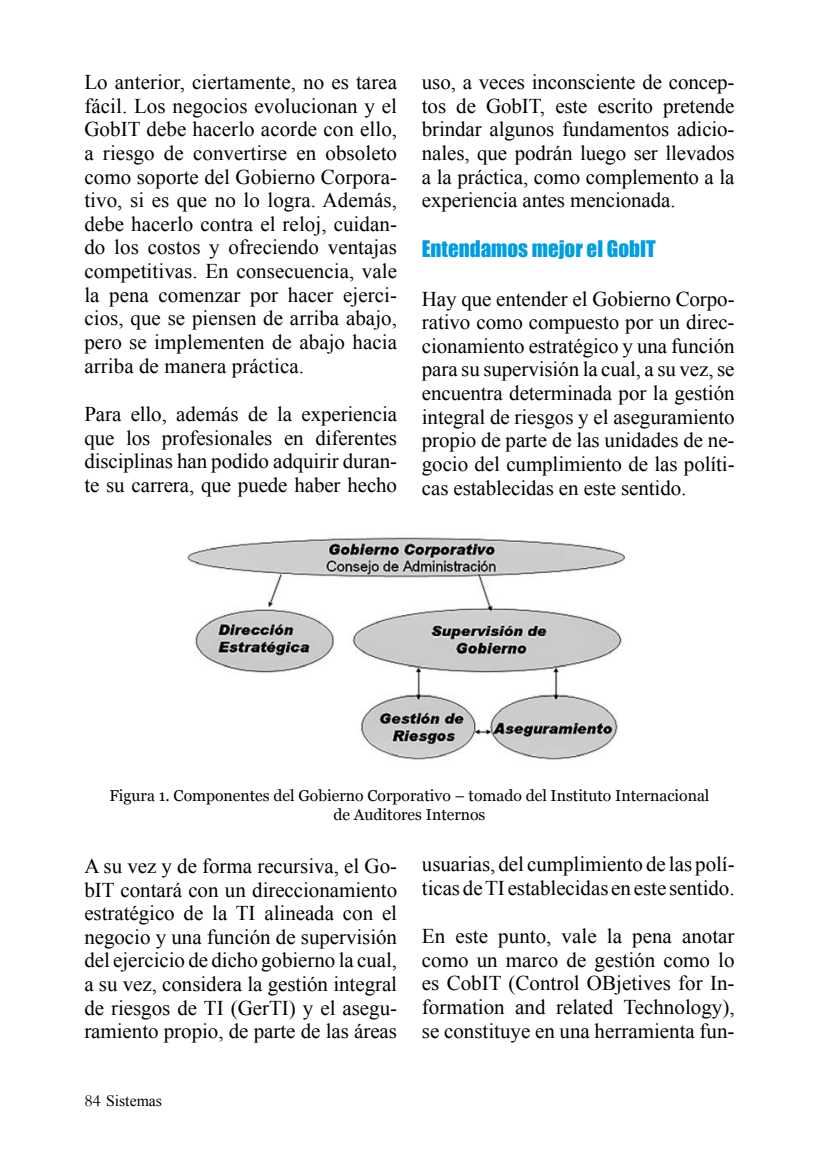
<style>
.page{position:relative;width:819px;height:1166px;background:#fff}
.page>*{position:absolute;margin:0;border:0;box-sizing:border-box;transform-origin:0 0}
.t1{font:21px/23.6px "Times New Roman";letter-spacing:-.005em;color:#000;text-align:justify}
.t2{font:21px "Impact";color:#009ee0}
.t3{font:15.75px/18.9px "Georgia";color:#000;text-align:center}
.t4{font:15.75px "Times New Roman";color:#000}
.s1{font-family:"Garamond";font-size:17.5px}
</style>
<div class="page">
<img style="left:187px;top:537px;width:438px;height:223px">
<p class="t1" style="left:84px;top:70px;width:314px">Lo anterior, ciertamente, no es tarea fácil. Los negocios evolucionan y el GobIT debe hacerlo acorde con ello, a riesgo de convertirse en obsoleto como soporte del Gobierno Corpora&shy;tivo, si es que no lo logra. Además, debe hacerlo contra el reloj, cuidan&shy;do los costos y ofreciendo ventajas competitivas. En consecuencia, vale la pena comenzar por hacer ejerci&shy;cios, que se piensen de arriba abajo, pero se implementen de abajo hacia arriba de manera práctica.</p>
<p class="t1" style="left:84px;top:402px;width:314px">Para ello, además de la experiencia que los profesionales en diferentes disciplinas han podido adquirir duran&shy;te su carrera, que puede haber hecho</p>
<p class="t1" style="left:422px;top:70px;width:314px">uso, a veces inconsciente de concep&shy;tos de GobIT, este escrito pretende brindar algunos fundamentos adicio&shy;nales, que podrán luego ser llevados a la práctica, como complemento a la experiencia antes mencionada.</p>
<p class="t2" style="left:422px;top:233px;width:235px">Entendamos mejor el GobIT</p>
<p class="t1" style="left:422px;top:286px;width:314px">Hay que entender el Gobierno Corpo&shy;rativo como compuesto por un direc&shy;cionamiento estratégico y una función para su supervisión la cual, a su vez, se encuentra determinada por la gestión integral de riesgos y el aseguramiento propio de parte de las unidades de ne&shy;gocio del cumplimiento de las políti&shy;cas establecidas en este sentido.</p>
<p class="t3" style="left:109px;top:786px;width:601px">Figura 1. Componentes del Gobierno Corporativo – tomado del Instituto Internacional de Auditores Internos</p>
<p class="t1" style="left:84px;top:854px;width:314px">A su vez y de forma recursiva, el Go&shy;bIT contará con un direccionamiento estratégico de la TI alineada con el negocio y una función de supervisión del ejercicio de dicho gobierno la cual, a su vez, considera la gestión integral de riesgos de TI (GerTI) y el asegu&shy;ramiento propio, de parte de las áreas</p>
<p class="t1" style="left:422px;top:852px;width:314px">usuarias, del cumplimiento de las polí&shy;ticas de TI establecidas en este sentido.</p>
<p class="t1" style="left:422px;top:924px;width:314px">En este punto, vale la pena anotar como un marco de gestión como lo es CobIT (Control OBjetives for In&shy;formation and related Technology), se constituye en una herramienta fun-</p>
<p class="t4" style="left:84px;top:1090px;width:79px"><span class="s1">84</span> Sistemas</p>
</div>
